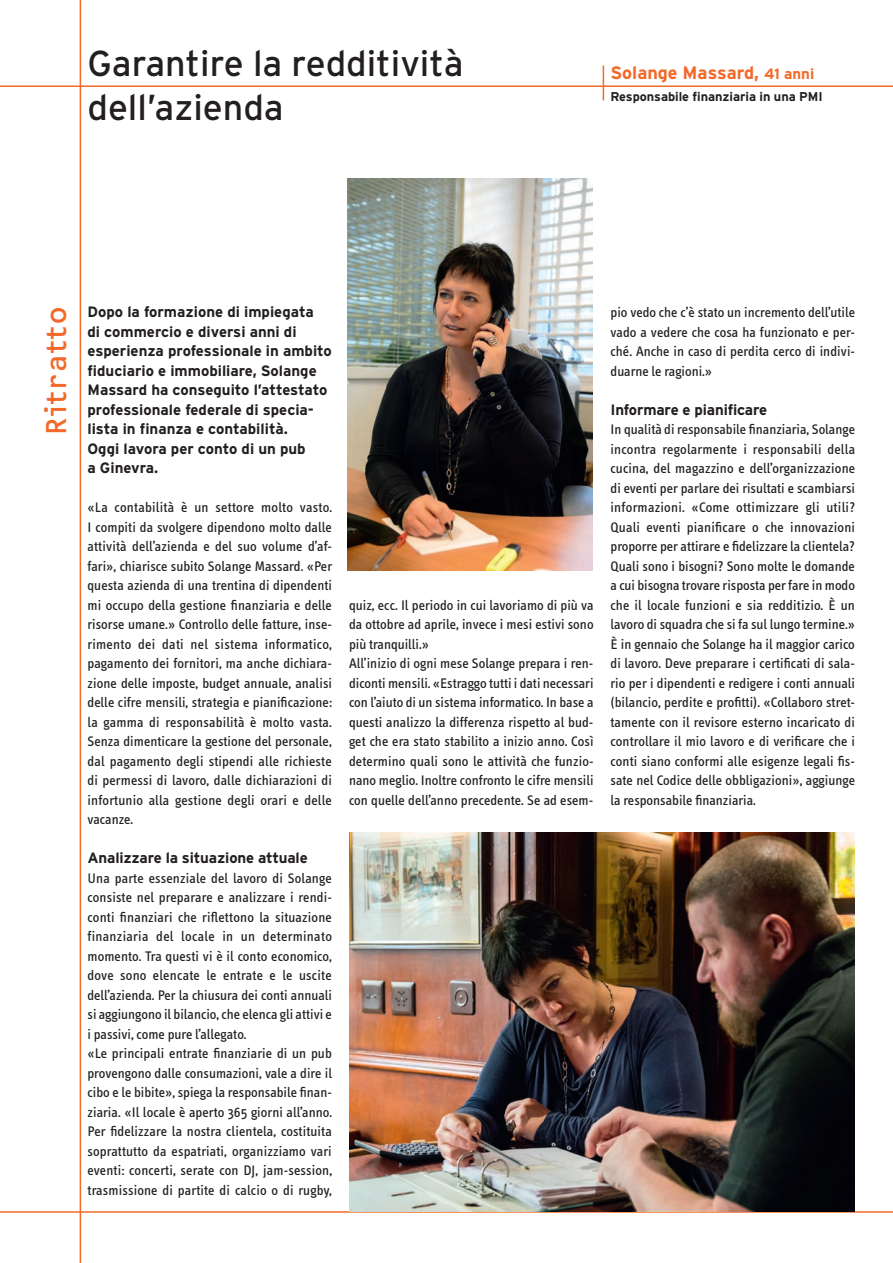
<style>
.page{position:relative;width:893px;height:1263px;background:#fff}
.page>*{position:absolute;margin:0;border:0;box-sizing:border-box;transform-origin:0 0}
.t1{font:36px/43.2px "Interstate";color:#231f20}
.t2{font:30px "OCRF";color:#f26929}
.t3{font:700 18px "Interstate";color:#f26929}
.t4{font:700 15px/19.5px "Interstate";color:#231f20}
.t5{font:14.25px/19.5px "Info Text";letter-spacing:.005em;color:#231f20;text-align:justify}
.t6{font:700 12.75px "Interstate";letter-spacing:-.005em;color:#231f20}
.s1{font-size:15px}
</style>
<div class="page">
<hr style="left:0;top:85px;width:893px;height:2px;background:#f26929">
<hr style="left:80px;top:0;width:1px;height:1263px;background:#f26929">
<hr style="left:0;top:1211px;width:893px;height:2px;background:#f26929">
<hr style="left:603px;top:65px;width:1px;height:35px;background:#f26929">
<img style="left:348px;top:179px;width:244px;height:392px">
<img style="left:349px;top:832px;width:506px;height:379px">
<h1 class="t1" style="left:88px;top:42px;width:378px">Garantire la redditività dell’azienda</h1>
<p class="t3" style="left:610px;top:62px;width:205px">Solange Massard, <span class="s1">41 anni</span></p>
<p class="t6" style="left:610px;top:90px;width:214px">Responsabile finanziaria in una PMI</p>
<h2 class="t2" style="left:37px;top:436px;width:131px;rotate:-90deg">Ritratto</h2>
<p class="t4" style="left:88px;top:302px;width:246px">Dopo la formazione di impiegata<br>di commercio e diversi anni di esperienza professionale in ambito fiduciario e immobiliare, Solange<br>Massard ha conseguito l’attestato professionale federale di specia&shy;lista in finanza e contabilità.<br>Oggi lavora per conto di un pub<br>a Ginevra.</p>
<p class="t5" style="left:88px;top:498px;width:246px">«La contabilità è un settore molto vasto.<br>I compiti da svolgere dipendono molto dalle attività dell’azienda e del suo volume d’af&shy;fari», chiarisce subito Solange Massard. «Per questa azienda di una trentina di dipendenti mi occupo della gestione finanziaria e delle risorse umane.» Controllo delle fatture, inse&shy;rimento dei dati nel sistema informatico, pagamento dei fornitori, ma anche dichiara&shy;zione delle imposte, budget annuale, analisi delle cifre mensili, strategia e pianificazione: la gamma di responsabilità è molto vasta.<br>Senza dimenticare la gestione del personale, dal pagamento degli stipendi alle richieste di permessi di lavoro, dalle dichiarazioni di infortunio alla gestione degli orari e delle vacanze.</p>
<p class="t4" style="left:88px;top:848px;width:222px">Analizzare la situazione attuale</p>
<p class="t5" style="left:88px;top:868px;width:246px;text-align:left">Una parte essenziale del lavoro di Solange consiste nel preparare e analizzare i rendi&shy;conti finanziari che riflettono la situazione finanziaria del locale in un determinato momento. Tra questi vi è il conto economico, dove sono elencate le entrate e le uscite dell’azienda. Per la chiusura dei conti annuali si aggiungono il bilancio, che elenca gli attivi e i passivi, come pure l’allegato.<br>«Le principali entrate finanziarie di un pub provengono dalle consumazioni, vale a dire il cibo e le bibite», spiega la responsabile finan&shy;ziaria. «Il locale è aperto 365 giorni all’anno.<br>Per fidelizzare la nostra clientela, costituita soprattutto da espatriati, organizziamo vari eventi: concerti, serate con DJ, jam-session, trasmissione di partite di calcio o di rugby,</p>
<p class="t5" style="left:349px;top:595px;width:246px;text-align:left">quiz, ecc. Il periodo in cui lavoriamo di più va da ottobre ad aprile, invece i mesi estivi sono più tranquilli.»<br>All’inizio di ogni mese Solange prepara i ren&shy;diconti mensili. «Estraggo tutti i dati necessari con l’aiuto di un sistema informatico. In base a questi analizzo la differenza rispetto al bud&shy;get che era stato stabilito a inizio anno. Così determino quali sono le attività che funzio&shy;nano meglio. Inoltre confronto le cifre mensili con quelle dell’anno precedente. Se ad esem-</p>
<p class="t5" style="left:611px;top:303px;width:246px">pio vedo che c’è stato un incremento dell’utile vado a vedere che cosa ha funzionato e per&shy;ché. Anche in caso di perdita cerco di indivi&shy;duarne le ragioni.»</p>
<p class="t4" style="left:610px;top:400px;width:158px">Informare e pianificare</p>
<p class="t5" style="left:610px;top:420px;width:246px">In qualità di responsabile finanziaria, Solange incontra regolarmente i responsabili della cucina, del magazzino e dell’organizzazione di eventi per parlare dei risultati e scambiarsi informazioni. «Come ottimizzare gli utili?<br>Quali eventi pianificare o che innovazioni proporre per attirare e fidelizzare la clientela?<br>Quali sono i bisogni? Sono molte le domande a cui bisogna trovare risposta per fare in modo che il locale funzioni e sia redditizio. È un lavoro di squadra che si fa sul lungo termine.» È in gennaio che Solange ha il maggior carico di lavoro. Deve preparare i certificati di sala&shy;rio per i dipendenti e redigere i conti annuali (bilancio, perdite e profitti). «Collaboro stret&shy;tamente con il revisore esterno incaricato di controllare il mio lavoro e di verificare che i conti siano conformi alle esigenze legali fis&shy;sate nel Codice delle obbligazioni», aggiunge la responsabile finanziaria.</p>
</div>
